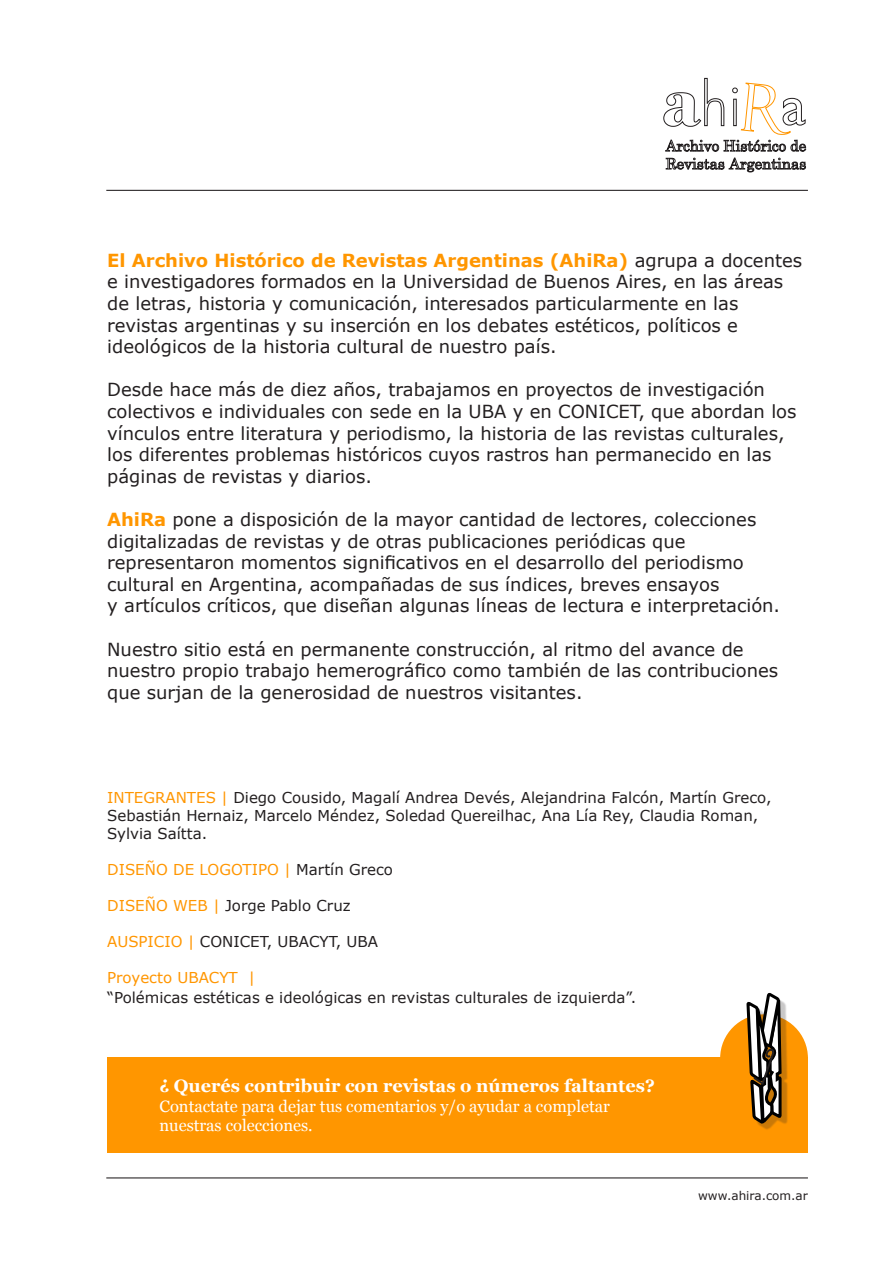
<style>
.page{position:relative;width:893px;height:1263px;background:#fff}
.page>*{position:absolute;margin:0;border:0;box-sizing:border-box;transform-origin:0 0}
.t1{font:18px/21.6px "Verdana";color:#231f20}
.t2{font:700 18px "Georgia";color:#fff}
.t3{font:16.5px/19.8px "Georgia";color:#fff}
.t4{font:15px/18px "Verdana";color:#231f20}
.t5{font:15px "Verdana";color:#ff9600}
.t6{font:12px "Verdana";color:#231f20}
.s1{font-weight:700;color:#ff9600}
.s2{color:#ff9600}
.s3{color:#231f20}
</style>
<div class="page">
<hr style="left:106px;top:190px;width:702px;height:1px;background:#231f20">
<svg style="left:663px;top:78px;width:143px;height:95px"></svg>
<hr style="left:106px;top:1177px;width:702px;height:1px;background:#231f20">
<div style="left:107px;top:1057px;width:701px;height:95px;background:#ff9600"></div>
<div style="left:720px;top:1014px;width:88px;height:88px;background:#ff9600;border-radius:50%"></div>
<div style="left:751px;top:997px;width:37px;height:133px;background:#231f20;opacity:.25"></div>
<svg style="left:745px;top:992px;width:38px;height:187px"></svg>
<p class="t1" style="left:107px;top:249px;width:697px"><span class="s1">El Archivo Histórico de Revistas Argentinas (AhiRa)</span> agrupa a docentes e investigadores formados en la Universidad de Buenos Aires, en las áreas de letras, historia y comunicación, interesados particularmente en las revistas argentinas y su inserción en los debates estéticos, políticos e ideológicos de la historia cultural de nuestro país.</p>
<p class="t1" style="left:107px;top:379px;width:691px">Desde hace más de diez años, trabajamos en proyectos de investigación colectivos e individuales con sede en la UBA y en CONICET, que abordan los vínculos entre literatura y periodismo, la historia de las revistas culturales, los diferentes problemas históricos cuyos rastros han permanecido en las páginas de revistas y diarios.</p>
<p class="t1" style="left:107px;top:508px;width:674px"><span class="s1">AhiRa</span> pone a disposición de la mayor cantidad de lectores, colecciones digitalizadas de revistas y de otras publicaciones periódicas que representaron momentos significativos en el desarrollo del periodismo cultural en Argentina, acompañadas de sus índices, breves ensayos<br>y artículos críticos, que diseñan algunas líneas de lectura e interpretación.</p>
<p class="t1" style="left:107px;top:638px;width:673px">Nuestro sitio está en permanente construcción, al ritmo del avance de nuestro propio trabajo hemerográfico como también de las contribuciones que surjan de la generosidad de nuestros visitantes.</p>
<p class="t4" style="left:107px;top:789px;width:666px"><span class="s2">INTEGRANTES |</span> Diego Cousido, Magalí Andrea Devés, Alejandrina Falcón, Martín Greco,<br>Sebastián Hernaiz, Marcelo Méndez, Soledad Quereilhac, Ana Lía Rey, Claudia Roman,<br>Sylvia Saítta.</p>
<p class="t5" style="left:107px;top:859px;width:287px">DISEÑO DE LOGOTIPO | <span class="s3">Martín Greco</span></p>
<p class="t4" style="left:107px;top:897px;width:245px"><span class="s2">DISEÑO WEB |</span> Jorge Pablo Cruz</p>
<p class="t4" style="left:107px;top:933px;width:272px"><span class="s2">AUSPICIO |</span> CONICET, UBACYT, UBA</p>
<p class="t5" style="left:107px;top:967px;width:150px">Proyecto UBACYT |</p>
<p class="t4" style="left:107px;top:988px;width:531px">“Polémicas estéticas e ideológicas en revistas culturales de izquierda”.</p>
<p class="t2" style="left:159px;top:1074px;width:497px">¿ Querés contribuir con revistas o números faltantes?</p>
<p class="t3" style="left:159px;top:1096px;width:452px">Contactate para dejar tus comentarios y/o ayudar a completar nuestras colecciones.</p>
<p class="t6" style="left:698px;top:1187px;width:111px">www.ahira.com.ar</p>
</div>
